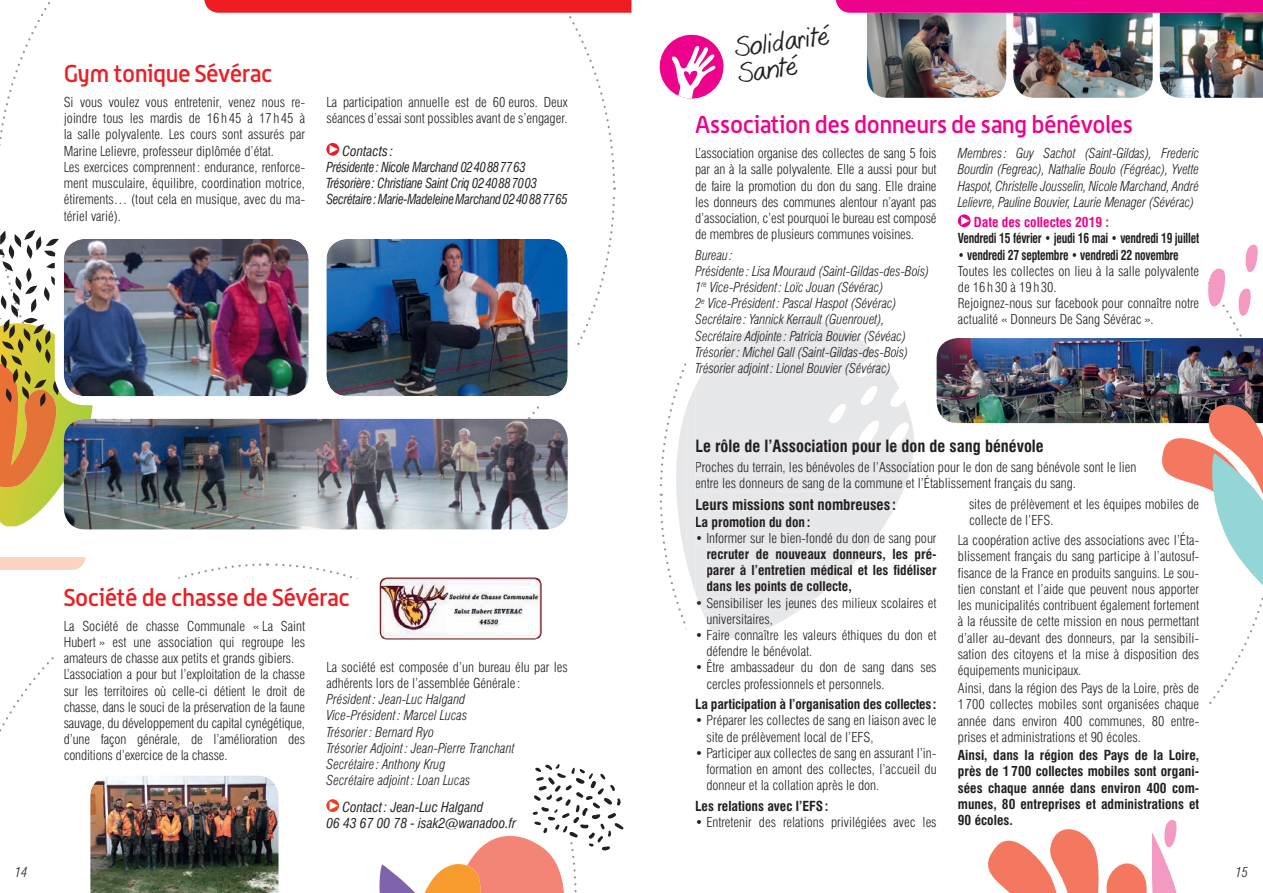
<style>
.page{position:relative;width:1263px;height:893px;background:#fff}
.page>*{position:absolute;margin:0;border:0;box-sizing:border-box;transform-origin:0 0}
.t1{font:27px/25.5px "Goobascript";color:#231f20;scale:.85 1}
.t2{font:500 24px "Alwyn OT";letter-spacing:-.02em;color:#ee1d23}
.t3{font:500 24px "Alwyn OT";letter-spacing:-.02em;color:#ed028c}
.t4{font:700 condensed 16.5px "Swiss 721 BT";color:#231f20}
.t5{font:700 condensed 15px "Swiss 721 BT";color:#231f20}
.t6{font:300 condensed 13.5px/16.2px "Swiss 721 BT";color:#231f20}
.t7{font:italic 300 condensed 13.5px/16.2px "Swiss 721 BT";letter-spacing:-.01em;color:#231f20}
.t8{font:700 condensed 13.5px/16.2px "Swiss 721 BT";color:#231f20;text-align:justify}
.t9{font:italic condensed 13.5px/16.2px "Swiss 721 BT";letter-spacing:-.02em;color:#231f20}
.t10{font:700 condensed 13.5px "Swiss 721 BT";letter-spacing:-.02em;color:#231f20;scale:.86 1}
.t11{font:italic condensed 13.5px/16.2px "Swiss 721 BT";color:#231f20}
.t12{font:700 condensed 13.5px "Swiss 721 BT";color:#ed028c}
</style>
<div class="page">
<svg style="left:310px;top:197px;width:305px;height:222px"></svg>
<svg style="left:0;top:230px;width:93px;height:296px"></svg>
<img style="left:936px;top:338px;width:327px;height:85px">
<img style="left:1013px;top:13px;width:140px;height:85px">
<img style="left:1160px;top:13px;width:103px;height:85px">
<img style="left:867px;top:13px;width:139px;height:85px">
<div style="left:64px;top:64px;width:504px;height:157px;background:#fff"></div>
<svg style="left:326px;top:143px;width:13px;height:13px"></svg>
<svg style="left:330px;top:145px;width:8px;height:9px"></svg>
<img style="left:65px;top:240px;width:243px;height:155px">
<div style="left:55px;top:230px;width:263px;height:175px;border:9px solid #fff;border-radius:26px"></div>
<img style="left:380px;top:577px;width:162px;height:62px">
<svg style="left:204px;top:0;width:427px;height:13px;background:#ee2328"></svg>
<img style="left:90px;top:776px;width:188px;height:117px">
<svg style="left:836px;top:0;width:427px;height:13px;background:#ec078e"></svg>
<svg style="left:659px;top:34px;width:65px;height:65px"></svg>
<svg style="left:0;top:557px;width:86px;height:13px"></svg>
<svg style="left:379px;top:764px;width:245px;height:129px"></svg>
<img style="left:64px;top:419px;width:504px;height:110px">
<img style="left:327px;top:240px;width:240px;height:155px">
<div style="left:317px;top:230px;width:260px;height:175px;border:9px solid #fff;border-radius:26px"></div>
<svg style="left:1208px;top:268px;width:19px;height:45px"></svg>
<svg style="left:1245px;top:244px;width:13px;height:28px"></svg>
<svg style="left:1238px;top:288px;width:13px;height:28px"></svg>
<svg style="left:1154px;top:403px;width:109px;height:183px"></svg>
<svg style="left:697px;top:372px;width:200px;height:12px"></svg>
<svg style="left:701px;top:319px;width:189px;height:58px"></svg>
<svg style="left:670px;top:384px;width:244px;height:254px"></svg>
<svg style="left:988px;top:820px;width:189px;height:73px"></svg>
<h2 class="t2" style="left:64px;top:59px;width:210px">Gym tonique Sévérac</h2>
<p class="t6" style="left:64px;top:94px;width:243px">Si vous voulez vous entretenir, venez nous re&shy;joindre tous les mardis de 16 h 45 à 17 h 45 à la salle polyvalente. Les cours sont assurés par Marine Lelievre, professeur diplômée d’état.<br>Les exercices comprennent : endurance, renforce&shy;ment musculaire, équilibre, coordination motrice, étirements… (tout cela en musique, avec du ma&shy;tériel varié).</p>
<p class="t6" style="left:326px;top:94px;width:243px">La participation annuelle est de 60 euros. Deux séances d’essai sont possibles avant de s’engager.</p>
<p class="t9" style="left:326px;top:143px;width:243px;text-indent:16px">Contacts :<br>Présidente : Nicole Marchand 02 40 88 77 63<br>Trésorière : Christiane Saint Criq 02 40 88 70 03<br>Secrétaire : Marie-Madeleine Marchand 02 40 88 77 65</p>
<h2 class="t2" style="left:64px;top:583px;width:288px">Société de chasse de Sévérac</h2>
<p class="t6" style="left:64px;top:618px;width:243px">La Société de chasse Communale « La Saint Hubert » est une association qui regroupe les amateurs de chasse aux petits et grands gibiers.<br>L’association a pour but l’exploitation de la chasse sur les territoires où celle-ci détient le droit de chasse, dans le souci de la préservation de la faune sauvage, du développement du capital cynégétique, d’une façon générale, de l’amélioration des conditions d’exercice de la chasse.</p>
<p class="t6" style="left:326px;top:659px;width:243px">La société est composée d’un bureau élu par les adhérents lors de l’assemblée Générale :</p>
<p class="t7" style="left:326px;top:691px;width:190px">Président : Jean-Luc Halgand<br>Vice-Président : Marcel Lucas<br>Trésorier : Bernard Ryo<br>Trésorier Adjoint : Jean-Pierre Tranchant<br>Secrétaire : Anthony Krug<br>Secrétaire adjoint : Loan Lucas</p>
<p class="t11" style="left:326px;top:799px;width:191px;text-indent:16px">Contact : Jean-Luc Halgand<br>06 43 67 00 78 - isak2@wanadoo.fr</p>
<h1 class="t1" style="left:733px;top:36px;width:114px;rotate:-8deg">Solidarité<br>Santé</h1>
<h2 class="t3" style="left:695px;top:110px;width:439px">Association des donneurs de sang bénévoles</h2>
<p class="t6" style="left:695px;top:145px;width:243px;text-align:justify">L’association organise des collectes de sang 5 fois par an à la salle polyvalente. Elle a aussi pour but de faire la promotion du don du sang. Elle draine les donneurs des communes alentour n’ayant pas d’association, c’est pourquoi le bureau est composé de membres de plusieurs communes voisines.</p>
<p class="t7" style="left:695px;top:247px;width:235px">Bureau :<br>Présidente : Lisa Mouraud (Saint-Gildas-des-Bois)<br>1<sup>re</sup> Vice-Président : Loïc Jouan (Sévérac)<br>2<sup>e</sup> Vice-Président : Pascal Haspot (Sévérac)</p>
<p class="t7" style="left:790px;top:344px;width:6px">ll</p>
<p class="t7" style="left:958px;top:145px;width:243px;text-align:justify">Membres : Guy Sachot (Saint-Gildas), Frederic Bourdin (Fegreac), Nathalie Boulo (Fégréac), Yvette Haspot, Christelle Jousselin, Nicole Marchand, André Lelievre, Pauline Bouvier, Laurie Menager (Sévérac)</p>
<p class="t12" style="left:974px;top:214px;width:137px">Date des collectes 2019 :</p>
<p class="t10" style="left:958px;top:230px;width:282px">Vendredi 15 février • jeudi 16 mai • vendredi 19 juillet</p>
<p class="t10" style="left:958px;top:247px;width:258px">• vendredi 27 septembre • vendredi 22 novembre</p>
<p class="t6" style="left:958px;top:263px;width:243px">Toutes les collectes on lieu à la salle polyvalente de 16 h 30 à 19 h 30.<br>Rejoignez-nous sur facebook pour connaître notre actualité « Donneurs De Sang Sévérac ».</p>
<p class="t7" style="left:695px;top:311px;width:191px">Secrétaire : Yannick Kerrault (Guenrouet),</p>
<p class="t7" style="left:695px;top:328px;width:212px">Secrétaire Adjointe : Patricia Bouvier (Sévéac)</p>
<p class="t7" style="left:790px;top:344px;width:6px">ll</p>
<p class="t7" style="left:695px;top:344px;width:214px">Trésorier : Michel Gall (Saint-Gildas-des-Bois)<br>Trésorier adjoint : Lionel Bouvier (Sévérac)</p>
<p class="t4" style="left:695px;top:436px;width:350px">Le rôle de l’Association pour le don de sang bénévole</p>
<p class="t6" style="left:695px;top:459px;width:443px">Proches du terrain, les bénévoles de l’Association pour le don de sang bénévole sont le lien entre les donneurs de sang de la commune et l’Établissement français du sang.</p>
<p class="t5" style="left:695px;top:496px;width:203px">Leurs missions sont nombreuses :</p>
<p class="t8" style="left:695px;top:514px;width:117px">La promotion du don :</p>
<p class="t6" style="left:695px;top:530px;width:243px">• Informer sur le bien-fondé du don de sang pour</p>
<p class="t8" style="left:706px;top:546px;width:232px">recruter de nouveaux donneurs, les pré&shy;parer à l’entretien médical et les fidéliser dans les points de collecte,</p>
<p class="t6" style="left:706px;top:595px;width:232px;text-indent:-11px">• Sensibiliser les jeunes des milieux scolaires et universitaires,</p>
<p class="t6" style="left:695px;top:627px;width:243px">• Faire connaître les valeurs éthiques du don et</p>
<p class="t6" style="left:969px;top:496px;width:232px">sites de prélèvement et les équipes mobiles de collecte de l’EFS.</p>
<p class="t6" style="left:958px;top:532px;width:243px;text-align:justify">La coopération active des associations avec l’Éta&shy;blissement français du sang participe à l’autosuf&shy;fisance de la France en produits sanguins. Le sou&shy;tien constant et l’aide que peuvent nous apporter les municipalités contribuent également fortement à la réussite de cette mission en nous permettant d’aller au-devant des donneurs, par la sensibili&shy;sation des citoyens et la mise à disposition des équipements municipaux.</p>
<p class="t6" style="left:958px;top:680px;width:243px;text-align:justify">Ainsi, dans la région des Pays de la Loire, près de 1 700 collectes mobiles sont organisées chaque année dans environ 400 communes, 80 entre&shy;prises et administrations et 90 écoles.</p>
<p class="t8" style="left:958px;top:747px;width:243px">Ainsi, dans la région des Pays de la Loire, près de 1 700 collectes mobiles sont organi&shy;sées chaque année dans environ 400 com&shy;munes, 80 entreprises et administrations et 90 écoles.</p>
<p class="t6" style="left:706px;top:643px;width:107px">défendre le bénévolat.</p>
<p class="t6" style="left:706px;top:659px;width:232px;text-indent:-11px">• Être ambassadeur du don de sang dans ses cercles professionnels et personnels.</p>
<p class="t8" style="left:695px;top:696px;width:243px">La participation à l’organisation des collectes :</p>
<p class="t6" style="left:706px;top:712px;width:232px;text-indent:-11px">• Préparer les collectes de sang en liaison avec le site de prélèvement local de l’EFS,</p>
<p class="t6" style="left:706px;top:745px;width:232px;text-align:justify;text-indent:-11px">• Participer aux collectes de sang en assurant l’in&shy;formation en amont des collectes, l’accueil du donneur et la collation après le don.</p>
<p class="t8" style="left:695px;top:798px;width:135px">Les relations avec l’EFS :</p>
<p class="t6" style="left:695px;top:814px;width:243px">• Entretenir des relations privilégiées avec les</p>
<p class="t7" style="left:15px;top:864px;width:14px">14</p>
<p class="t7" style="left:1235px;top:864px;width:14px">15</p>
</div>
